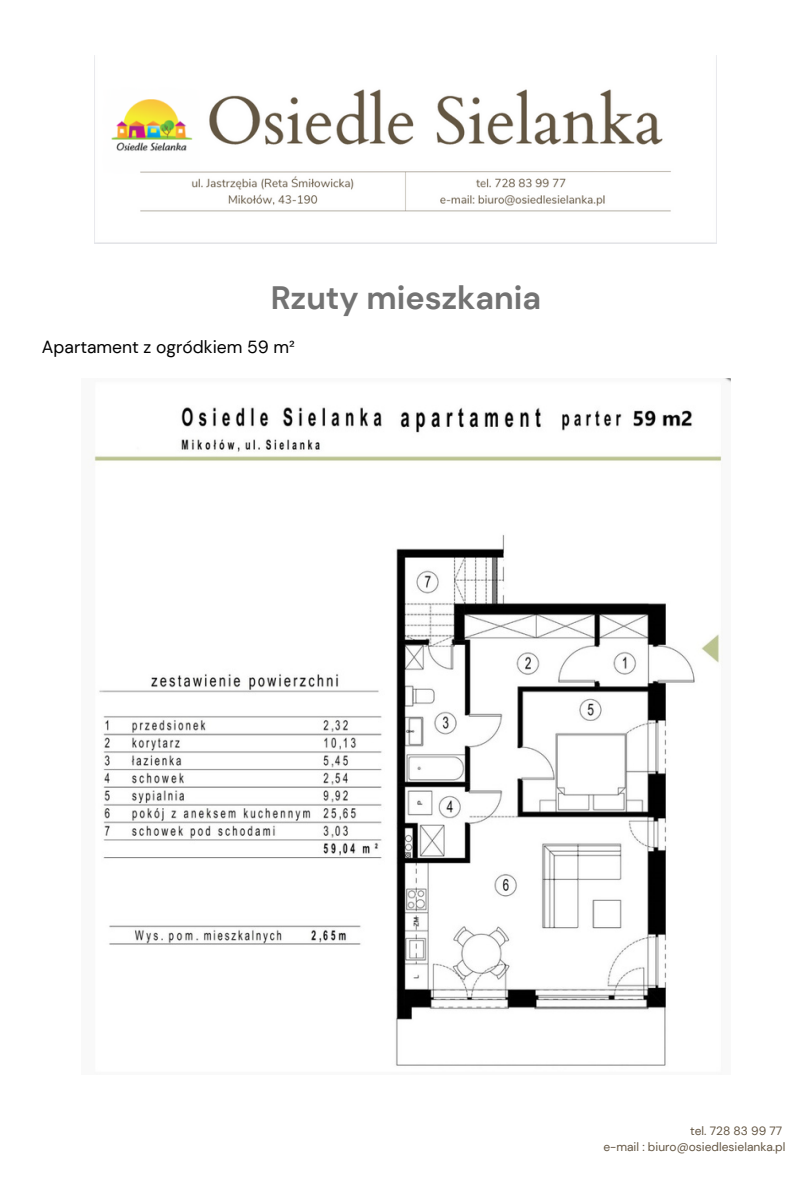
<style>
.page{position:relative;width:810px;height:1181px;background:#fff}
.page>*{position:absolute;margin:0;border:0;box-sizing:border-box;transform-origin:0 0}
.t1{font:700 32.4px "DM Sans";color:#737373}
.t2{font:17.55px "DM Sans";color:#000}
.t3{font:12px "DM Sans";color:#645643}
</style>
<div class="page">
<img style="left:92px;top:378px;width:639px;height:688px">
<img style="left:94px;top:56px;width:622px;height:188px">
<p class="t1" style="left:271px;top:276px;width:272px">Rzuty mieszkania</p>
<p class="t2" style="left:42px;top:335px;width:254px">Apartament z ogródkiem 59 m²</p>
<p class="t3" style="left:690px;top:1122px;width:94px">tel. 728 83 99 77</p>
<p class="t3" style="left:603px;top:1138px;width:184px">e-mail : biuro@osiedlesielanka.pl</p>
</div>
